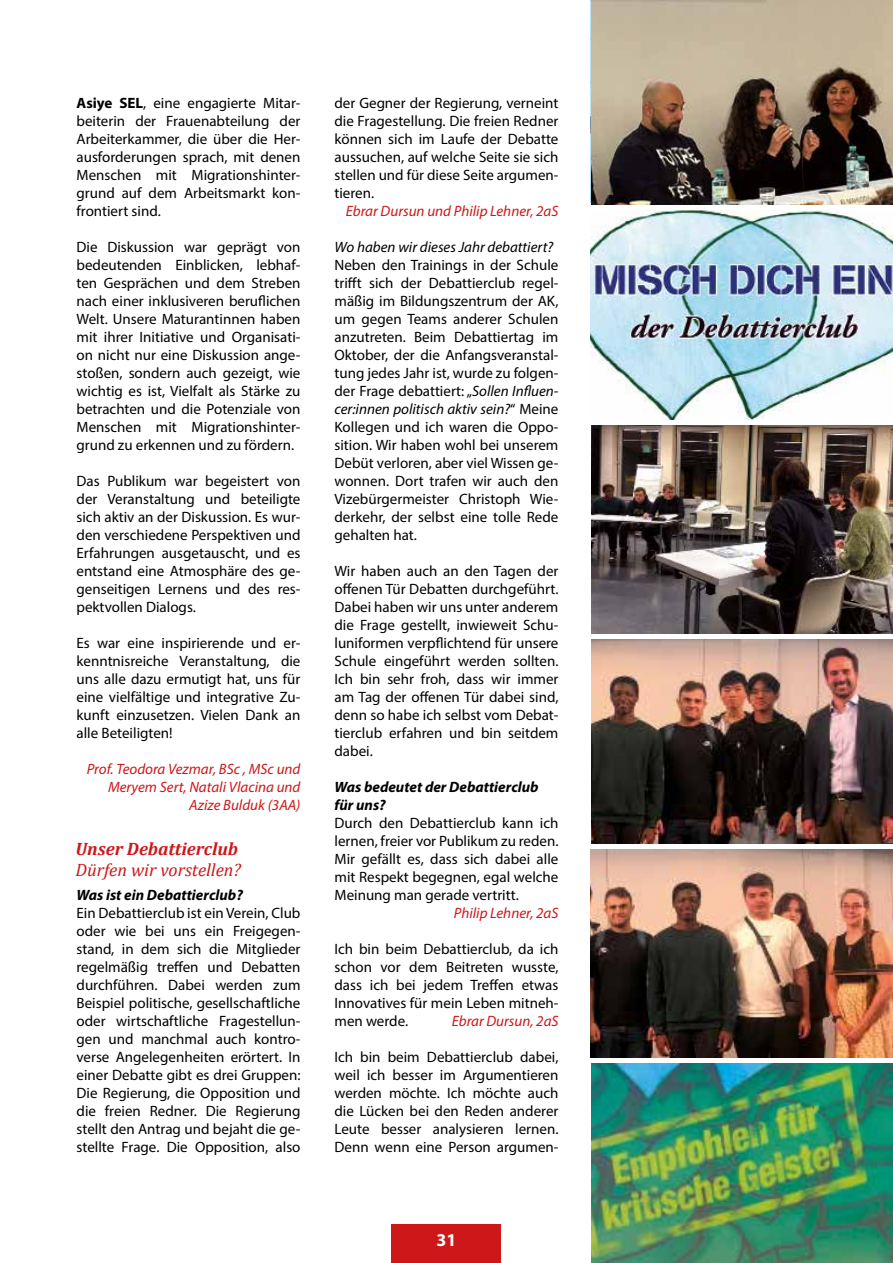
<style>
.page{position:relative;width:893px;height:1263px;background:#fff}
.page>*{position:absolute;margin:0;border:0;box-sizing:border-box;transform-origin:0 0}
.t1{font:italic 18px "Cambria";color:#cd1719}
.t2{font:italic 700 18px "Cambria";color:#cd1719}
.t3{font:700 18px "Myriad Pro";color:#fff}
.t4{font:15px/18px "Myriad Pro";color:#000;text-align:justify}
.t5{font:italic 15px/18px "Myriad Pro";color:#cd1719;text-align:right}
.t6{font:italic 700 15px/18px "Myriad Pro";color:#000}
.t7{font:italic 15px "Myriad Pro";color:#000}
.s1{font-weight:700}
.s2{font-style:italic}
</style>
<div class="page">
<img style="left:591px;top:210px;width:302px;height:424px">
<img style="left:591px;top:639px;width:302px;height:205px">
<img style="left:591px;top:1063px;width:302px;height:200px">
<div style="left:392px;top:1224px;width:109px;height:39px;background:#cd1719"></div>
<img style="left:591px;top:849px;width:302px;height:209px">
<img style="left:591px;top:0;width:302px;height:205px">
<div style="left:588px;top:420px;width:305px;height:5px;background:#fff"></div>
<p class="t4" style="left:77px;top:94px;width:225px"><span class="s1">Asiye SEL</span>, eine engagierte Mitar&shy;beiterin der Frauenabteilung der Arbeiterkammer, die über die Her&shy;ausforderungen sprach, mit denen Menschen mit Migrationshinter&shy;grund auf dem Arbeitsmarkt kon&shy;frontiert sind.</p>
<p class="t4" style="left:77px;top:238px;width:225px">Die Diskussion war geprägt von bedeutenden Einblicken, lebhaf&shy;ten Gesprächen und dem Streben nach einer inklusiveren beruflichen Welt. Unsere Maturantinnen haben mit ihrer Initiative und Organisati&shy;on nicht nur eine Diskussion ange&shy;stoßen, sondern auch gezeigt, wie wichtig es ist, Vielfalt als Stärke zu betrachten und die Potenziale von Menschen mit Migrationshinter&shy;grund zu erkennen und zu fördern.</p>
<p class="t4" style="left:77px;top:472px;width:225px">Das Publikum war begeistert von der Veranstaltung und beteiligte sich aktiv an der Diskussion. Es wur&shy;den verschiedene Perspektiven und Erfahrungen ausgetauscht, und es entstand eine Atmosphäre des ge&shy;genseitigen Lernens und des res&shy;pektvollen Dialogs.</p>
<p class="t4" style="left:77px;top:634px;width:225px">Es war eine inspirierende und er&shy;kenntnisreiche Veranstaltung, die uns alle dazu ermutigt hat, uns für eine vielfältige und integrative Zu&shy;kunft einzusetzen. Vielen Dank an alle Beteiligten!</p>
<p class="t5" style="left:87px;top:760px;width:215px">Prof. Teodora Vezmar, BSc , MSc und<br>Meryem Sert, Natali Vlacina und<br>Azize Bulduk (3AA)</p>
<p class="t2" style="left:75px;top:836px;width:164px">Unser Debattierclub</p>
<p class="t1" style="left:75px;top:858px;width:167px">Dürfen wir vorstellen?</p>
<p class="t6" style="left:77px;top:885px;width:168px">Was ist ein Debattierclub?</p>
<p class="t4" style="left:77px;top:904px;width:225px">Ein Debattierclub ist ein Verein, Club oder wie bei uns ein Freigegen&shy;stand, in dem sich die Mitglieder regelmäßig treffen und Debatten durchführen. Dabei werden zum Beispiel politische, gesellschaftliche oder wirtschaftliche Fragestellun&shy;gen und manchmal auch kontro&shy;verse Angelegenheiten erörtert. In einer Debatte gibt es drei Gruppen:<br>Die Regierung, die Opposition und die freien Redner. Die Regierung stellt den Antrag und bejaht die ge&shy;stellte Frage. Die Opposition, also</p>
<p class="t4" style="left:334px;top:94px;width:225px">der Gegner der Regierung, verneint die Fragestellung. Die freien Redner können sich im Laufe der Debatte aussuchen, auf welche Seite sie sich stellen und für diese Seite argumen&shy;tieren.</p>
<p class="t5" style="left:346px;top:202px;width:214px">Ebrar Dursun und Philip Lehner, 2aS</p>
<p class="t7" style="left:334px;top:238px;width:220px">Wo haben wir dieses Jahr debattiert?</p>
<p class="t4" style="left:334px;top:256px;width:225px">Neben den Trainings in der Schule trifft sich der Debattierclub regel&shy;mäßig im Bildungszentrum der AK, um gegen Teams anderer Schulen anzutreten. Beim Debattiertag im Oktober, der die Anfangsveranstal&shy;tung jedes Jahr ist, wurde zu folgen&shy;der Frage debattiert: „<span class="s2">Sollen Influen&shy;cer:innen politisch aktiv sein?</span>“ Meine Kollegen und ich waren die Oppo&shy;sition. Wir haben wohl bei unserem Debüt verloren, aber viel Wissen ge&shy;wonnen. Dort trafen wir auch den Vizebürgermeister Christoph Wie&shy;derkehr, der selbst eine tolle Rede gehalten hat.</p>
<p class="t4" style="left:334px;top:562px;width:225px">Wir haben auch an den Tagen der offenen Tür Debatten durchgeführt.<br>Dabei haben wir uns unter anderem die Frage gestellt, inwieweit Schu&shy;luniformen verpflichtend für unsere Schule eingeführt werden sollten.<br>Ich bin sehr froh, dass wir immer am Tag der offenen Tür dabei sind, denn so habe ich selbst vom Debat&shy;tierclub erfahren und bin seitdem dabei.</p>
<p class="t6" style="left:334px;top:777px;width:206px">Was bedeutet der Debattierclub für uns?</p>
<p class="t4" style="left:334px;top:814px;width:225px">Durch den Debattierclub kann ich lernen, freier vor Publikum zu reden.<br>Mir gefällt es, dass sich dabei alle mit Respekt begegnen, egal welche Meinung man gerade vertritt.</p>
<p class="t5" style="left:454px;top:904px;width:106px">Philip Lehner, 2aS</p>
<p class="t4" style="left:334px;top:940px;width:225px">Ich bin beim Debattierclub, da ich schon vor dem Beitreten wusste, dass ich bei jedem Treffen etwas Innovatives für mein Leben mitneh&shy;men werde.</p>
<p class="t5" style="left:452px;top:1012px;width:108px">Ebrar Dursun, 2aS</p>
<p class="t4" style="left:334px;top:1048px;width:225px">Ich bin beim Debattierclub dabei, weil ich besser im Argumentieren werden möchte. Ich möchte auch die Lücken bei den Reden anderer Leute besser analysieren lernen.<br>Denn wenn eine Person argumen-</p>
<p class="t3" style="left:436px;top:1228px;width:21px">31</p>
</div>
